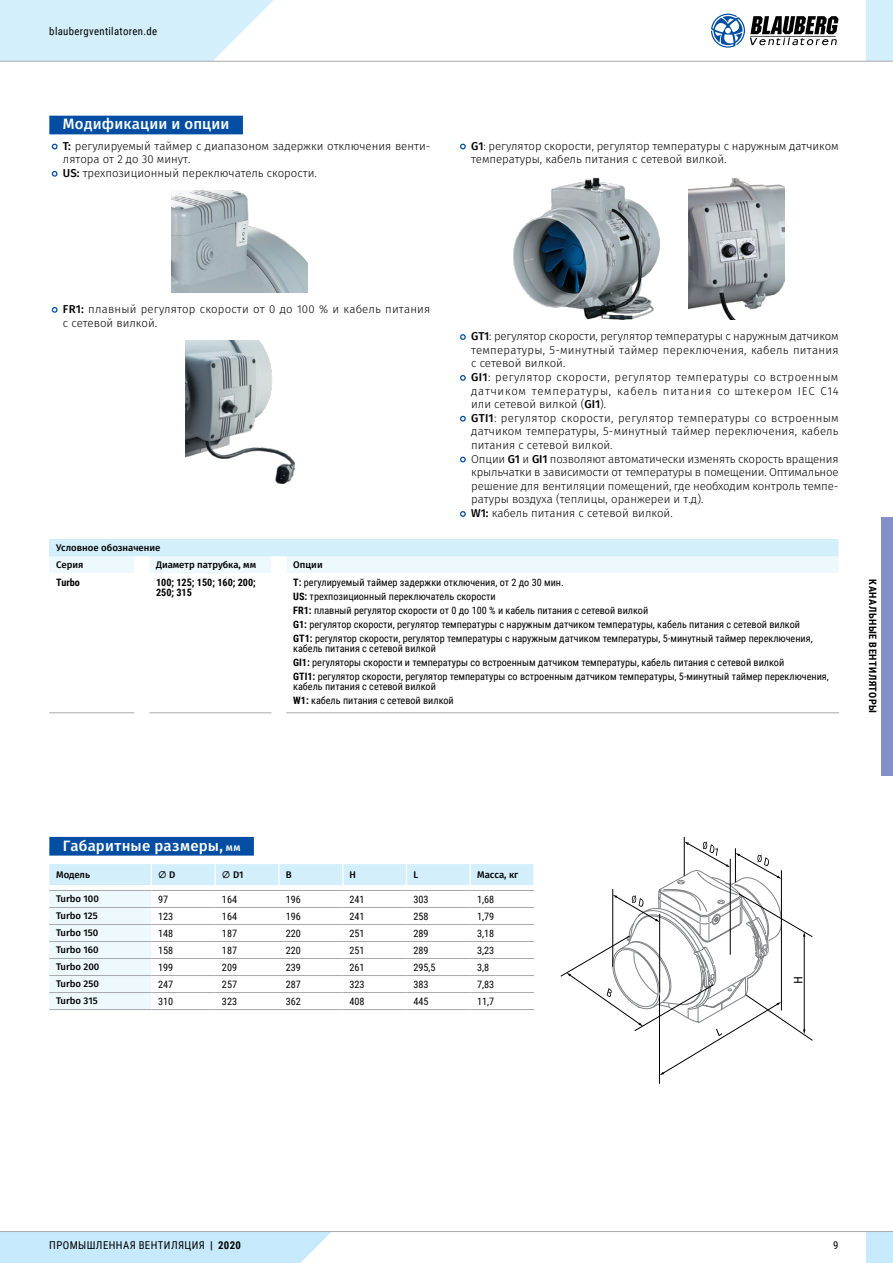
<style>
.page{position:relative;width:893px;height:1263px;background:#fff}
.page>*{position:absolute;margin:0;border:0;box-sizing:border-box;transform-origin:0 0}
.t1{font:500 15px "Fira Sans";letter-spacing:.01em;color:#fff}
.t2{font:12.3px "Fira Sans";color:#000;scale:.95 1}
.t3{font:300 11.4px/13.6px "Fira Sans";color:#000}
.t4{font:10.8px "Roboto Condensed";letter-spacing:.035em;color:#000}
.t5{font:10.2px/14px "Roboto Condensed";color:#000}
.t6{font:700 10.2px/10.5px "Roboto Condensed";letter-spacing:.015em;color:#000}
.t7{font:700 10.2px "Roboto Condensed";letter-spacing:.055em;color:#000}
.t8{font:500 9.6px/17px "Fira Sans";color:#000}
.s1{font-weight:500}
.s2{font-weight:700}
.s3{font-size:10.5px}
</style>
<div class="page">
<div style="left:881px;top:517px;width:12px;height:259px;background:#8490c8"></div>
<svg style="left:49px;top:539px;width:791px;height:174px"></svg>
<hr style="left:149px;top:712px;width:122px;height:1px;background:#a7a9ac">
<hr style="left:286px;top:712px;width:553px;height:1px;background:#a7a9ac">
<hr style="left:49px;top:712px;width:85px;height:1px;background:#a7a9ac">
<div style="left:49px;top:837px;width:205px;height:18px;background:#034ea2"></div>
<hr style="left:49px;top:1009px;width:102px;height:1px;background:#a7a9ac">
<hr style="left:151px;top:1009px;width:64px;height:1px;background:#a7a9ac">
<hr style="left:215px;top:1009px;width:64px;height:1px;background:#a7a9ac">
<hr style="left:279px;top:1009px;width:64px;height:1px;background:#a7a9ac">
<hr style="left:343px;top:1009px;width:63px;height:1px;background:#a7a9ac">
<hr style="left:406px;top:1009px;width:64px;height:1px;background:#a7a9ac">
<hr style="left:470px;top:1009px;width:64px;height:1px;background:#a7a9ac">
<svg style="left:49px;top:864px;width:485px;height:145px"></svg>
<hr style="left:49px;top:890px;width:102px;height:1px;background:#a7a9ac">
<hr style="left:151px;top:890px;width:64px;height:1px;background:#a7a9ac">
<hr style="left:215px;top:890px;width:64px;height:1px;background:#a7a9ac">
<hr style="left:279px;top:890px;width:64px;height:1px;background:#a7a9ac">
<hr style="left:343px;top:890px;width:63px;height:1px;background:#a7a9ac">
<hr style="left:406px;top:890px;width:64px;height:1px;background:#a7a9ac">
<hr style="left:470px;top:890px;width:64px;height:1px;background:#a7a9ac">
<svg style="left:561px;top:837px;width:252px;height:247px"></svg>
<div style="left:49px;top:116px;width:194px;height:18px;background:#034ea2"></div>
<svg style="left:51px;top:143px;width:7px;height:7px"></svg>
<svg style="left:51px;top:170px;width:7px;height:7px"></svg>
<svg style="left:51px;top:307px;width:7px;height:6px"></svg>
<img style="left:172px;top:190px;width:136px;height:103px">
<img style="left:185px;top:340px;width:109px;height:143px">
<svg style="left:460px;top:143px;width:6px;height:7px"></svg>
<svg style="left:460px;top:334px;width:6px;height:6px"></svg>
<svg style="left:460px;top:375px;width:6px;height:6px"></svg>
<svg style="left:460px;top:415px;width:6px;height:7px"></svg>
<svg style="left:460px;top:456px;width:6px;height:7px"></svg>
<svg style="left:460px;top:511px;width:6px;height:6px"></svg>
<img style="left:514px;top:177px;width:146px;height:142px">
<img style="left:689px;top:177px;width:95px;height:143px">
<div style="left:866px;top:1231px;width:27px;height:32px;background:#c6eafb"></div>
<div style="left:0;top:1232px;width:331px;height:31px;background:#c6eafb"></div>
<hr style="left:0;top:1231px;width:893px;height:1px;background:#a7a9ac">
<div style="left:866px;top:0;width:27px;height:61px;background:#d3effc"></div>
<svg style="left:0;top:0;width:295px;height:61px"></svg>
<hr style="left:0;top:61px;width:893px;height:1px;background:#a7a9ac">
<svg style="left:711px;top:14px;width:127px;height:34px"></svg>
<p class="t4" style="left:49px;top:23px;width:109px">blaubergventilatoren.de</p>
<h1 class="t1" style="left:63px;top:114px;width:168px">Модификации и опции</h1>
<p class="t3" style="left:63px;top:140px;width:369px"><span class="s1">T:</span> регулируемый таймер с диапазоном задержки отключения венти&shy;лятора от 2 до 30 минут.<br><span class="s1">US:</span> трехпозиционный переключатель скорости.</p>
<p class="t3" style="left:471px;top:140px;width:369px"><span class="s1">G1</span>: регулятор скорости, регулятор температуры с наружным датчиком температуры, кабель питания с сетевой вилкой.</p>
<p class="t3" style="left:63px;top:303px;width:369px"><span class="s1">FR1:</span> плавный регулятор скорости от 0 до 100 % и кабель питания с сетевой вилкой.</p>
<p class="t8" style="left:56px;top:540px;width:106px">Условное обозначение<br>Серия</p>
<p class="t8" style="left:156px;top:557px;width:102px">Диаметр патрубка, мм</p>
<p class="t8" style="left:293px;top:557px;width:31px">Опции</p>
<p class="t3" style="left:471px;top:330px;width:369px"><span class="s1">GT1</span>: регулятор скорости, регулятор температуры с наружным датчиком температуры, 5-минутный таймер переключения, кабель питания с сетевой вилкой.<br><span class="s1">GI1</span>: регулятор скорости, регулятор температуры со встроенным датчиком температуры, кабель питания со штекером IEC C14 или сетевой вилкой (<span class="s1">GI1</span>).<br><span class="s1">GTI1</span>: регулятор скорости, регулятор температуры со встроенным датчиком температуры, 5-минутный таймер переключения, кабель питания с сетевой вилкой.<br>Опции <span class="s1">G1</span> и <span class="s1">GI1</span> позволяют автоматически изменять скорость вращения крыльчатки в зависимости от температуры в помещении. Оптимальное решение для вентиляции помещений, где необходим контроль темпе&shy;ратуры воздуха (теплицы, оранжереи и т.д).<br><span class="s1">W1:</span> кабель питания с сетевой вилкой.</p>
<p class="t6" style="left:56px;top:576px;width:25px">Turbo</p>
<p class="t6" style="left:156px;top:577px;width:101px">100; 125; 150; 160; 200;<br>250; 315</p>
<p class="t5" style="left:293px;top:575px;width:521px"><span class="s2">T:</span> регулируемый таймер задержки отключения, от 2 до 30 мин.<br><span class="s2">US:</span> трехпозиционный переключатель скорости<br><span class="s2">FR1:</span> плавный регулятор скорости от 0 до 100 % и кабель питания с сетевой вилкой<br><span class="s2">G1:</span> регулятор скорости, регулятор температуры с наружным датчиком температуры, кабель питания с сетевой вилкой <span class="s2">GT1:</span> регулятор скорости, регулятор температуры с наружным датчиком температуры, 5-минутный таймер переключения,</p>
<p class="t5" style="left:293px;top:641px;width:537px">кабель питания с сетевой вилкой<br><span class="s2">GI1:</span> регуляторы скорости и температуры со встроенным датчиком температуры, кабель питания с сетевой вилкой<br><span class="s2">GTI1:</span> регулятор скорости, регулятор температуры со встроенным датчиком температуры, 5-минутный таймер переключения,</p>
<p class="t5" style="left:293px;top:679px;width:162px">кабель питания с сетевой вилкой<br><span class="s2">W1:</span> кабель питания с сетевой вилкой</p>
<p class="t7" style="left:880px;top:579px;width:135px;rotate:90deg">КАНАЛЬНЫЕ ВЕНТИЛЯТОРЫ</p>
<h1 class="t1" style="left:63px;top:835px;width:179px">Габаритные размеры, <span class="s3">мм</span></h1>
<p class="t8" style="left:56px;top:867px;width:36px">Модель</p>
<p class="t8" style="left:158px;top:867px;width:19px">∅ D</p>
<p class="t8" style="left:222px;top:867px;width:23px">∅ D1</p>
<p class="t8" style="left:286px;top:867px;width:7px">B</p>
<p class="t8" style="left:350px;top:867px;width:8px">H</p>
<p class="t8" style="left:413px;top:867px;width:6px">L</p>
<p class="t8" style="left:477px;top:867px;width:43px">Масса, кг</p>
<p class="t8" style="left:56px;top:891px;width:44px">Turbo 100</p>
<p class="t5" style="left:158px;top:892px;width:12px">97</p>
<p class="t5" style="left:222px;top:892px;width:17px">164</p>
<p class="t5" style="left:286px;top:892px;width:17px">196</p>
<p class="t5" style="left:350px;top:892px;width:17px">241</p>
<p class="t5" style="left:413px;top:892px;width:17px">303</p>
<p class="t5" style="left:477px;top:892px;width:19px">1,68</p>
<p class="t8" style="left:56px;top:908px;width:43px">Turbo 125</p>
<p class="t5" style="left:158px;top:909px;width:17px">123</p>
<p class="t5" style="left:222px;top:909px;width:17px">164</p>
<p class="t5" style="left:286px;top:909px;width:17px">196</p>
<p class="t5" style="left:350px;top:909px;width:17px">241</p>
<p class="t5" style="left:413px;top:909px;width:17px">258</p>
<p class="t5" style="left:477px;top:909px;width:19px">1,79</p>
<p class="t8" style="left:56px;top:925px;width:44px">Turbo 150</p>
<p class="t5" style="left:158px;top:926px;width:17px">148</p>
<p class="t5" style="left:222px;top:926px;width:17px">187</p>
<p class="t5" style="left:286px;top:926px;width:17px">220</p>
<p class="t5" style="left:350px;top:926px;width:17px">251</p>
<p class="t5" style="left:413px;top:926px;width:17px">289</p>
<p class="t5" style="left:477px;top:926px;width:19px">3,18</p>
<p class="t8" style="left:56px;top:942px;width:44px">Turbo 160</p>
<p class="t5" style="left:158px;top:943px;width:17px">158</p>
<p class="t5" style="left:222px;top:943px;width:17px">187</p>
<p class="t5" style="left:286px;top:943px;width:17px">220</p>
<p class="t5" style="left:350px;top:943px;width:17px">251</p>
<p class="t5" style="left:413px;top:943px;width:17px">289</p>
<p class="t5" style="left:477px;top:943px;width:19px">3,23</p>
<p class="t8" style="left:56px;top:959px;width:45px">Turbo 200</p>
<p class="t5" style="left:158px;top:960px;width:17px">199</p>
<p class="t5" style="left:222px;top:960px;width:17px">209</p>
<p class="t5" style="left:286px;top:960px;width:17px">239</p>
<p class="t5" style="left:350px;top:960px;width:17px">261</p>
<p class="t5" style="left:413px;top:960px;width:24px">295,5</p>
<p class="t5" style="left:477px;top:960px;width:14px">3,8</p>
<p class="t8" style="left:56px;top:976px;width:44px">Turbo 250</p>
<p class="t5" style="left:158px;top:977px;width:17px">247</p>
<p class="t5" style="left:222px;top:977px;width:17px">257</p>
<p class="t5" style="left:286px;top:977px;width:17px">287</p>
<p class="t5" style="left:350px;top:977px;width:17px">323</p>
<p class="t5" style="left:413px;top:977px;width:17px">383</p>
<p class="t5" style="left:477px;top:977px;width:19px">7,83</p>
<p class="t8" style="left:56px;top:993px;width:43px">Turbo 315</p>
<p class="t5" style="left:158px;top:994px;width:17px">310</p>
<p class="t5" style="left:222px;top:994px;width:17px">323</p>
<p class="t5" style="left:286px;top:994px;width:17px">362</p>
<p class="t5" style="left:350px;top:994px;width:17px">408</p>
<p class="t5" style="left:413px;top:994px;width:17px">445</p>
<p class="t5" style="left:477px;top:994px;width:19px">11,7</p>
<p class="t2" style="left:789px;top:984px;width:10px;rotate:-90deg">H</p>
<p class="t4" style="left:49px;top:1238px;width:193px">ПРОМЫШЛЕННАЯ ВЕНТИЛЯЦИЯ <span class="s2">| 2020</span></p>
<p class="t4" style="left:833px;top:1238px;width:7px">9</p>
</div>
